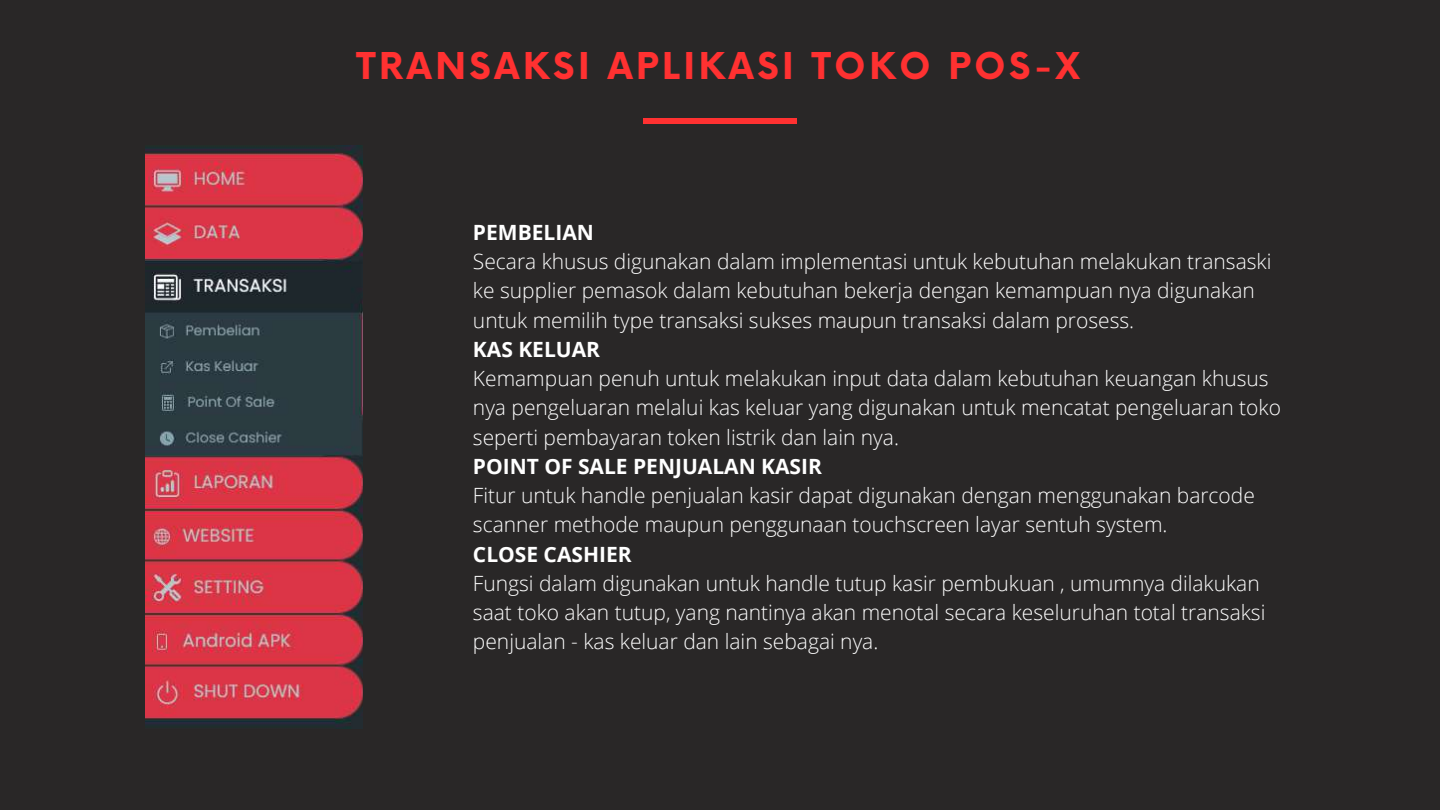
<style>
.page{position:relative;width:1440px;height:810px;background:#292727}
.page>*{position:absolute;margin:0;border:0;box-sizing:border-box;transform-origin:0 0}
.t1{font:700 36px "Now";letter-spacing:.1em;color:#ff3131}
.t2{font:300 21px/29.2px "Open Sans";color:#fff}
.t3{font:700 21px "Open Sans";color:#fff}
</style>
<div class="page">
<div style="left:643px;top:118px;width:153px;height:6px;background:#ff3131"></div>
<img style="left:146px;top:146px;width:217px;height:583px">
<h1 class="t1" style="left:356px;top:46px;width:725px">TRANSAKSI APLIKASI TOKO POS-X</h1>
<p class="t3" style="left:473px;top:217px;width:122px">PEMBELIAN</p>
<p class="t2" style="left:473px;top:246px;width:800px">Secara khusus digunakan dalam implementasi untuk kebutuhan melakukan transaski ke supplier pemasok dalam kebutuhan bekerja dengan kemampuan nya digunakan untuk memilih type transaksi sukses maupun transaksi dalam prosess.</p>
<p class="t3" style="left:473px;top:334px;width:129px">KAS KELUAR</p>
<p class="t2" style="left:473px;top:363px;width:810px">Kemampuan penuh untuk melakukan input data dalam kebutuhan keuangan khusus nya pengeluaran melalui kas keluar yang digunakan untuk mencatat pengeluaran toko seperti pembayaran token listrik dan lain nya.</p>
<p class="t3" style="left:473px;top:451px;width:350px">POINT OF SALE PENJUALAN KASIR</p>
<p class="t2" style="left:473px;top:480px;width:783px">Fitur untuk handle penjualan kasir dapat digunakan dengan menggunakan barcode scanner methode maupun penggunaan touchscreen layar sentuh system.</p>
<p class="t3" style="left:473px;top:539px;width:160px">CLOSE CASHIER</p>
<p class="t2" style="left:473px;top:568px;width:794px">Fungsi dalam digunakan untuk handle tutup kasir pembukuan , umumnya dilakukan saat toko akan tutup, yang nantinya akan menotal secara keseluruhan total transaksi penjualan - kas keluar dan lain sebagai nya.</p>
</div>
